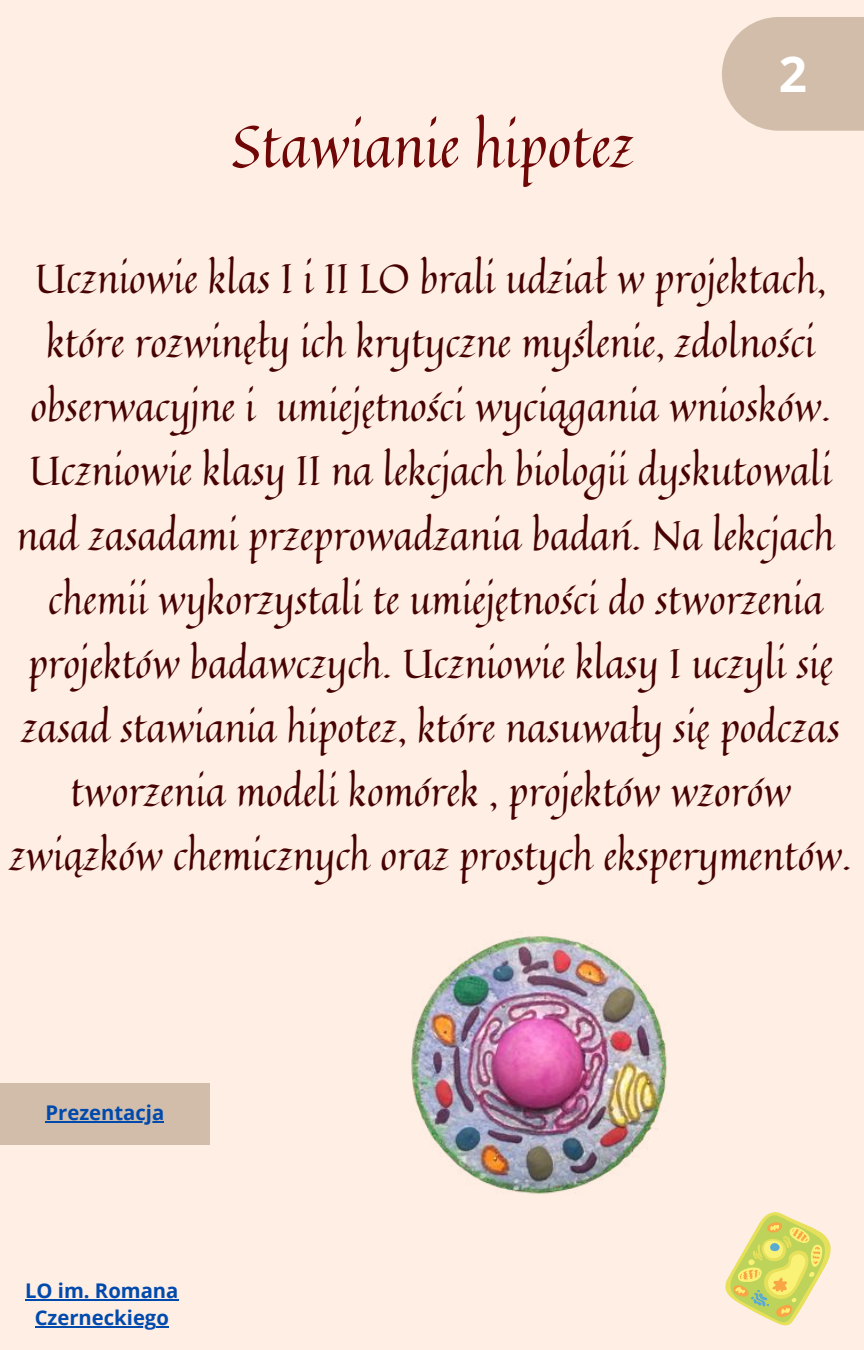
<style>
.page{position:relative;width:864px;height:1350px;background:#ffeee3}
.page>*{position:absolute;margin:0;border:0;box-sizing:border-box;transform-origin:0 0}
.t1{font:58.5px "Quintessential";color:#700707}
.t2{font:700 49.5px "Open Sans";color:#fff}
.t3{font:40.5px/64.1px "Quintessential";color:#470303;text-align:center}
.t4{font:700 20.25px/27px "Open Sans";color:#004aad;text-align:center}
</style>
<div class="page">
<svg style="left:722px;top:17px;width:142px;height:114px;background:#d5c1ae"></svg>
<img style="left:411px;top:936px;width:256px;height:258px">
<svg style="left:725px;top:1212px;width:106px;height:114px"></svg>
<hr style="left:25px;top:1299px;width:28px;height:2px;background:#004aad">
<hr style="left:53px;top:1299px;width:126px;height:2px;background:#004aad">
<hr style="left:35px;top:1326px;width:121px;height:2px;background:#004aad">
<svg style="left:156px;top:1326px;width:13px;height:2px"></svg>
<div style="left:0;top:1083px;width:210px;height:62px;background:#d1bda9"></div>
<hr style="left:46px;top:1121px;width:118px;height:2px;background:#004aad">
<h1 class="t1" style="left:232px;top:100px;width:404px">Stawianie hipotez</h1>
<p class="t2" style="left:779px;top:39px;width:30px">2</p>
<p class="t3" style="left:9px;top:246px;width:844px">Uczniowie klas I i II LO brali udział w projektach, które rozwinęły ich krytyczne myślenie, zdolności obserwacyjne i umiejętności wyciągania wniosków.<br>Uczniowie klasy II na lekcjach biologii dyskutowali nad zasadami przeprowadzania badań. Na lekcjach chemii wykorzystali te umiejętności do stworzenia projektów badawczych. Uczniowie klasy I uczyli się zasad stawiania hipotez, które nasuwały się podczas tworzenia modeli komórek , projektów wzorów związków chemicznych oraz prostych eksperymentów.</p>
<p class="t4" style="left:46px;top:1098px;width:120px">Prezentacja</p>
<p class="t4" style="left:25px;top:1276px;width:155px">LO im. Romana<br>Czerneckiego</p>
</div>
